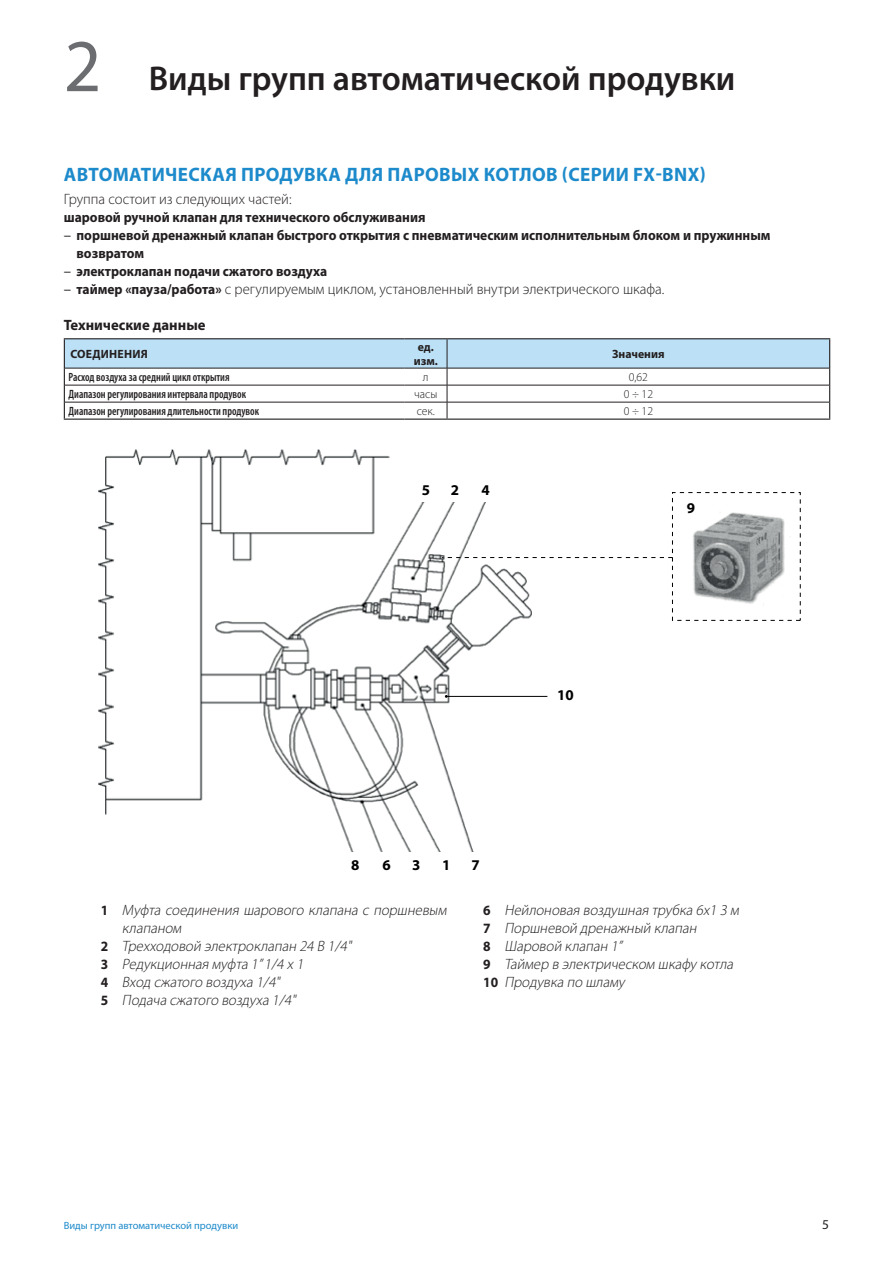
<style>
.page{position:relative;width:893px;height:1263px;background:#fff}
.page>*{position:absolute;margin:0;border:0;box-sizing:border-box;transform-origin:0 0}
.t1{font:600 34.5px "Myriad Pro";color:#231f20}
.t2{font:700 19.5px "Myriad Pro";letter-spacing:.02em;color:#1d8acb}
.t3{font:italic 300 15px/18px "Myriad Pro";color:#231f20}
.t4{font:300 15px "Myriad Pro";color:#231f20}
.t5{font:700 15px "Myriad Pro";color:#231f20}
.t6{font:700 15px "Myriad Pro";color:#000001}
.t7{font:700 14.25px/18px "Myriad Pro";color:#231f20;scale:.95 1}
.t8{font:13.5px "Myriad Pro";color:#231f20}
.t9{font:600 condensed 12px "Myriad Pro";color:#231f20;scale:.92 1}
.t10{font:300 12px "Myriad Pro";color:#231f20}
.t11{font:700 12px/13.5px "Myriad Pro";color:#231f20;text-align:center}
.t12{font:700 12px "Myriad Pro";letter-spacing:.02em;color:#231f20}
.t13{font:10.5px "Myriad Pro";color:#1d8acb}
.s1{font-weight:400;font-size:75px;color:#6c6d70}
.s2{font-weight:400;font-size:15px}
.s3{font-weight:400}
.s4{font-weight:700;font-size:14.25px}
.s5{font-weight:700;font-style:normal;font-size:14.25px}
</style>
<div class="page">
<hr style="left:64px;top:338px;width:341px;height:1px;background:#231f20">
<hr style="left:404px;top:338px;width:43px;height:1px;background:#231f20">
<hr style="left:447px;top:338px;width:383px;height:1px;background:#231f20">
<hr style="left:64px;top:419px;width:341px;height:1px;background:#231f20">
<hr style="left:404px;top:419px;width:43px;height:1px;background:#231f20">
<hr style="left:447px;top:419px;width:383px;height:1px;background:#231f20">
<svg style="left:64px;top:339px;width:766px;height:80px"></svg>
<img style="left:98px;top:449px;width:498px;height:403px">
<img style="left:693px;top:512px;width:92px;height:92px">
<svg style="left:442px;top:557px;width:230px;height:1px"></svg>
<div style="left:672px;top:492px;width:129px;height:129px;border:1px dashed #000001"></div>
<div style="left:409px;top:471px;width:101px;height:31px;background:#fff"></div>
<hr style="left:446px;top:696px;width:101px;height:1px;background:#000001">
<h1 class="t1" style="left:64px;top:56px;width:673px"><span class="s1">2</span> Виды групп автоматической продувки</h1>
<h2 class="t2" style="left:64px;top:162px;width:644px">АВТОМАТИЧЕСКАЯ ПРОДУВКА ДЛЯ ПАРОВЫХ КОТЛОВ (СЕРИИ FX-BNX)</h2>
<p class="t4" style="left:64px;top:190px;width:229px">Группа состоит из следующих частей:</p>
<p class="t7" style="left:64px;top:207px;width:382px">шаровой ручной клапан для технического обслуживания</p>
<p class="t7" style="left:77px;top:225px;width:732px;text-indent:-13px"><span class="s2">–</span> поршневой дренажный клапан быстрого открытия с пневматическим исполнительным блоком и пружинным возвратом</p>
<p class="t7" style="left:64px;top:261px;width:279px"><span class="s2">–</span> электроклапан подачи сжатого воздуха</p>
<p class="t4" style="left:64px;top:280px;width:602px"><span class="s3">–</span> <span class="s4">таймер «пауза/работа»</span> с регулируемым циклом, установленный внутри электрического шкафа.</p>
<p class="t5" style="left:64px;top:315px;width:143px">Технические данные</p>
<p class="t12" style="left:70px;top:346px;width:79px">СОЕДИНЕНИЯ</p>
<p class="t11" style="left:414px;top:340px;width:26px">ед. изм.</p>
<p class="t11" style="left:612px;top:347px;width:54px">Значения</p>
<p class="t9" style="left:69px;top:371px;width:177px">Расход воздуха за средний цикл открытия</p>
<p class="t10" style="left:423px;top:370px;width:7px">л</p>
<p class="t10" style="left:629px;top:370px;width:21px">0,62</p>
<p class="t9" style="left:69px;top:388px;width:194px">Диапазон регулирования интервала продувок</p>
<p class="t10" style="left:414px;top:387px;width:25px">часы</p>
<p class="t10" style="left:624px;top:387px;width:31px">0 ÷ 12</p>
<p class="t9" style="left:69px;top:405px;width:209px">Диапазон регулирования длительности продувок</p>
<p class="t10" style="left:417px;top:404px;width:20px">сек.</p>
<p class="t10" style="left:624px;top:404px;width:31px">0 ÷ 12</p>
<p class="t6" style="left:422px;top:480px;width:10px">5</p>
<p class="t6" style="left:451px;top:480px;width:10px">2</p>
<p class="t6" style="left:482px;top:480px;width:10px">4</p>
<p class="t6" style="left:351px;top:855px;width:10px">8</p>
<p class="t6" style="left:382px;top:855px;width:10px">6</p>
<p class="t6" style="left:412px;top:855px;width:10px">3</p>
<p class="t6" style="left:442px;top:855px;width:10px">1</p>
<p class="t6" style="left:471px;top:855px;width:10px">7</p>
<p class="t6" style="left:557px;top:685px;width:18px">10</p>
<p class="t6" style="left:687px;top:498px;width:10px">9</p>
<p class="t3" style="left:101px;top:902px;width:350px"><span class="s5">1</span> Муфта соединения шарового клапана с поршневым</p>
<p class="t3" style="left:122px;top:920px;width:64px">клапаном</p>
<p class="t3" style="left:101px;top:938px;width:255px"><span class="s5">2</span> Трехходовой электроклапан 24 В 1/4"</p>
<p class="t3" style="left:101px;top:956px;width:207px"><span class="s5">3</span> Редукционная муфта 1”1/4 x 1</p>
<p class="t3" style="left:101px;top:974px;width:184px"><span class="s5">4</span> Вход сжатого воздуха 1/4"</p>
<p class="t3" style="left:101px;top:992px;width:200px"><span class="s5">5</span> Подача сжатого воздуха 1/4"</p>
<p class="t3" style="left:483px;top:902px;width:260px"><span class="s5">6</span> Нейлоновая воздушная трубка 6x1 3 м<br><span class="s5">7</span> Поршневой дренажный клапан<br><span class="s5">8</span> Шаровой клапан 1”<br><span class="s5">9</span> Таймер в электрическом шкафу котла<br><span class="s5">1 0</span> Продувка по шламу</p>
<p class="t13" style="left:64px;top:1219px;width:176px">Виды групп автоматической продувки</p>
<p class="t8" style="left:822px;top:1216px;width:8px">5</p>
</div>
